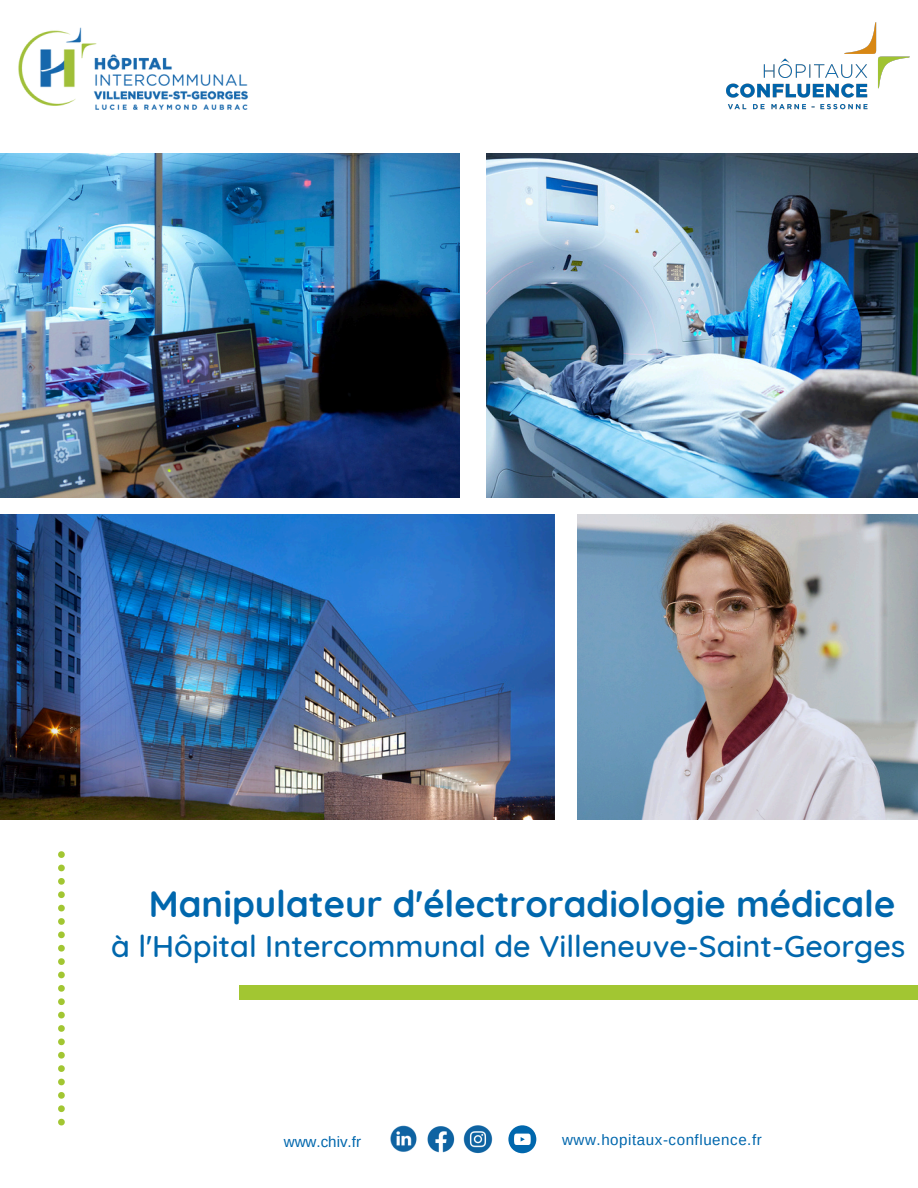
<style>
.page{position:relative;width:918px;height:1188px;background:#fff}
.page>*{position:absolute;margin:0;border:0;box-sizing:border-box;transform-origin:0 0}
.t1{font:700 36.6px "Quicksand";color:#0067ad}
.t2{font:500 30.6px "Quicksand";color:#0067ad}
.t3{font:15.15px "Arimo";letter-spacing:.035em;color:#0067ad}
.t4{font:15.15px "Arimo";color:#0067ad}
</style>
<div class="page">
<img style="left:0;top:153px;width:459px;height:344px">
<div style="left:239px;top:985px;width:679px;height:14px;background:#a2c632"></div>
<svg style="left:58px;top:1119px;width:7px;height:6px"></svg>
<svg style="left:58px;top:1105px;width:7px;height:7px"></svg>
<svg style="left:58px;top:1092px;width:7px;height:7px"></svg>
<svg style="left:58px;top:1079px;width:7px;height:6px"></svg>
<svg style="left:58px;top:1065px;width:7px;height:7px"></svg>
<svg style="left:58px;top:1052px;width:7px;height:7px"></svg>
<svg style="left:58px;top:1039px;width:7px;height:6px"></svg>
<svg style="left:58px;top:1025px;width:7px;height:7px"></svg>
<svg style="left:58px;top:1012px;width:7px;height:6px"></svg>
<svg style="left:58px;top:998px;width:7px;height:7px"></svg>
<svg style="left:58px;top:985px;width:7px;height:7px"></svg>
<svg style="left:58px;top:972px;width:7px;height:6px"></svg>
<svg style="left:58px;top:958px;width:7px;height:7px"></svg>
<svg style="left:58px;top:945px;width:7px;height:7px"></svg>
<svg style="left:58px;top:932px;width:7px;height:6px"></svg>
<svg style="left:58px;top:918px;width:7px;height:7px"></svg>
<svg style="left:58px;top:905px;width:7px;height:6px"></svg>
<svg style="left:58px;top:891px;width:7px;height:7px"></svg>
<svg style="left:58px;top:878px;width:7px;height:7px"></svg>
<svg style="left:58px;top:865px;width:7px;height:6px"></svg>
<svg style="left:58px;top:851px;width:7px;height:7px"></svg>
<img style="left:0;top:515px;width:555px;height:304px">
<img style="left:577px;top:515px;width:341px;height:304px">
<img style="left:486px;top:153px;width:432px;height:344px">
<img style="left:390px;top:1125px;width:21px;height:27px">
<img style="left:411px;top:1126px;width:41px;height:27px">
<img style="left:452px;top:1125px;width:41px;height:29px">
<svg style="left:508px;top:1125px;width:28px;height:28px"></svg>
<img style="left:726px;top:22px;width:184px;height:88px">
<img style="left:18px;top:27px;width:230px;height:83px">
<p class="t1" style="left:149px;top:880px;width:748px">Manipulateur d'électroradiologie médicale</p>
<p class="t2" style="left:111px;top:927px;width:796px">à l'Hôpital Intercommunal de Villeneuve-Saint-Georges</p>
<p class="t4" style="left:284px;top:1133px;width:79px">www.chiv.fr</p>
<p class="t3" style="left:562px;top:1132px;width:201px">www.hopitaux-confluence.fr</p>
</div>
